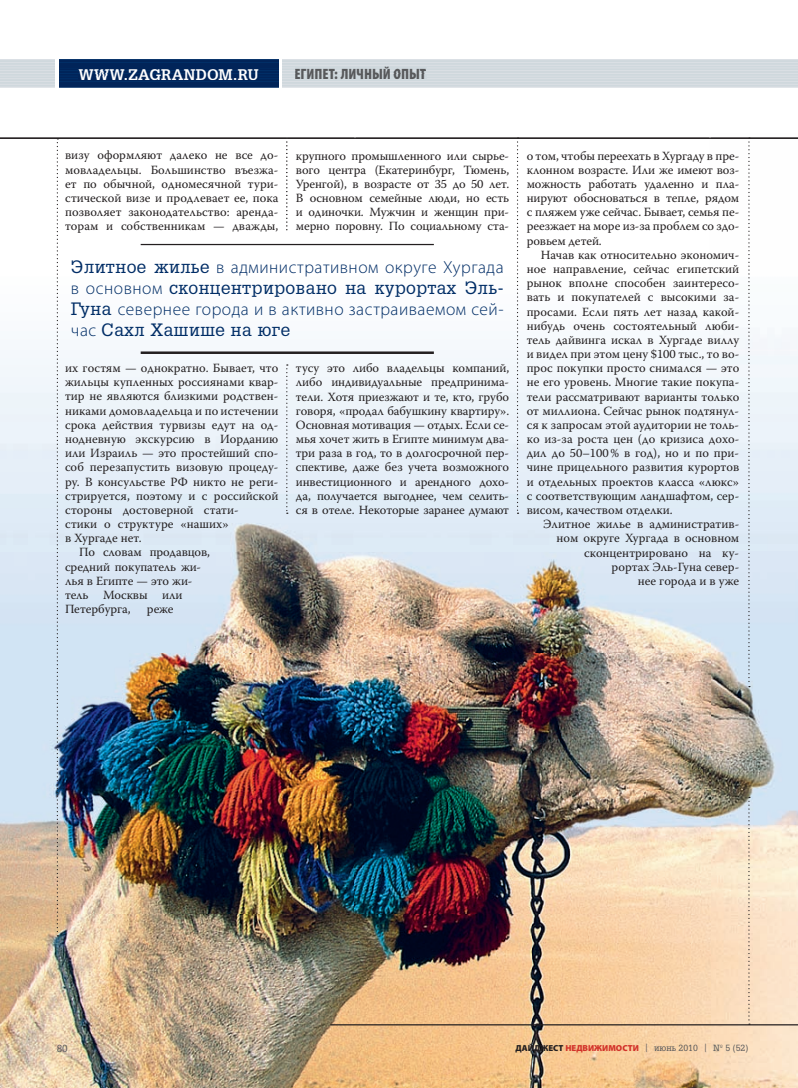
<style>
.page{position:relative;width:798px;height:1088px;background:#fff}
.page>*{position:absolute;margin:0;border:0;box-sizing:border-box;transform-origin:0 0}
.t1{font:300 17.5px "Myriad Pro";letter-spacing:.03em;color:#002d66}
.t2{font:17.5px "AG Gloria C";letter-spacing:.03em;color:#002d66}
.t3{font:900 condensed 15px "Myriad Pro";letter-spacing:-.005em;color:#58595b}
.t4{font:700 15px "AG Gloria C";letter-spacing:.02em;color:#fff}
.t5{font:12.5px/14.1px "Warnock Pro";color:#231f20;text-align:justify}
.t6{font:10px "AG Gloria C";color:#57585a}
.t7{font:8.75px "AG Gloria C";color:#57585a}
.s1{font-family:"AG Gloria C";font-weight:400}
.s2{font-family:"Myriad Pro";font-weight:300}
.s3{font-family:"Myriad Pro";font-weight:900;color:#231f20}
.s4{font-family:"Myriad Pro";font-weight:900;color:#d2322a}
.s5{font-family:"Warnock Pro"}
</style>
<div class="page">
<svg style="left:0;top:59px;width:797px;height:29px;background:#a1b0c0"></svg>
<hr style="left:79px;top:69px;width:179px;height:1px;background:#012459">
<hr style="left:79px;top:71px;width:179px;height:2px;background:#012459">
<hr style="left:79px;top:74px;width:179px;height:1px;background:#012459">
<hr style="left:79px;top:77px;width:179px;height:1px;background:#012459">
<hr style="left:79px;top:80px;width:179px;height:1px;background:#002459">
<img style="left:0;top:137px;width:797px;height:951px">
<img style="left:0;top:138px;width:797px;height:1px">
<svg style="left:286px;top:138px;width:1px;height:92px"></svg>
<hr style="left:141px;top:244px;width:292px;height:1px;background:#231f20">
<hr style="left:141px;top:351px;width:292px;height:3px;background:#231f20">
<hr style="left:330px;top:1024px;width:467px;height:1px;background:#231f20">
<svg style="left:57px;top:138px;width:1px;height:798px"></svg>
<svg style="left:748px;top:138px;width:1px;height:549px"></svg>
<svg style="left:748px;top:797px;width:1px;height:228px"></svg>
<svg style="left:516px;top:138px;width:2px;height:376px"></svg>
<svg style="left:286px;top:364px;width:2px;height:150px"></svg>
<p class="t4" style="left:78px;top:69px;width:181px">WWW ZAGRANDOM RU</p>
<p class="t3" style="left:294px;top:69px;width:133px">ЕГИПЕТ: ЛИЧНЫЙ ОПЫТ</p>
<p class="t4" style="left:124px;top:69px;width:6px">.</p>
<p class="t4" style="left:233px;top:69px;width:6px">.</p>
<p class="t5" style="left:65px;top:149px;width:215px">визу оформляют далеко не все до&shy;мовладельцы. Большинство въезжа&shy;ет по обычной, одномесячной тури&shy;стической визе и продлевает ее, пока позволяет законодательство: аренда&shy;торам и собственникам — дважды,</p>
<p class="t5" style="left:296px;top:149px;width:215px">крупного промышленного или сырье&shy;вого центра (Екатеринбург, Тюмень, Уренгой), в возрасте от 35 до 50 лет.<br>В основном семейные люди, но есть и одиночки. Мужчин и женщин при&shy;мерно поровну. По социальному ста-</p>
<h1 class="t1" style="left:71px;top:260px;width:434px"><span class="s1">Элитное жилье</span> в административном округе Хургада</h1>
<h1 class="t2" style="left:71px;top:281px;width:434px"><span class="s2">в основном</span> сконцентрировано на курортах Эль-</h1>
<h1 class="t1" style="left:71px;top:303px;width:434px"><span class="s1">Гуна</span> севернее города и в активно застраиваемом сей-</h1>
<h1 class="t2" style="left:71px;top:324px;width:221px"><span class="s2">час</span> Сахл Хашише на юге</h1>
<p class="t5" style="left:65px;top:362px;width:215px">их гостям — однократно. Бывает, что</p>
<p class="t5" style="left:65px;top:376px;width:215px">жильцы купленных россиянами квар-</p>
<p class="t5" style="left:65px;top:390px;width:215px">тир не являются близкими родствен-</p>
<p class="t5" style="left:65px;top:404px;width:215px">никами домовладельца и по истечении</p>
<p class="t5" style="left:65px;top:419px;width:215px">срока действия турвизы едут на од-</p>
<p class="t5" style="left:65px;top:433px;width:215px">нодневную экскурсию в Иорданию</p>
<p class="t5" style="left:65px;top:447px;width:215px">или Израиль — это простейший спо-</p>
<p class="t5" style="left:65px;top:461px;width:215px">соб перезапустить визовую процеду-</p>
<p class="t5" style="left:65px;top:475px;width:215px">ру. В консульстве РФ никто не реги-</p>
<p class="t5" style="left:65px;top:489px;width:215px">стрируется, поэтому и с российской</p>
<p class="t5" style="left:65px;top:504px;width:175px">стороны достоверной стати-</p>
<p class="t5" style="left:65px;top:518px;width:165px">стики о структуре «наших»</p>
<p class="t5" style="left:65px;top:532px;width:78px">в Хургаде нет.</p>
<p class="t5" style="left:79px;top:546px;width:132px">По словам продавцов,</p>
<p class="t5" style="left:65px;top:560px;width:138px">средний покупатель жи-</p>
<p class="t5" style="left:65px;top:574px;width:129px">лья в Египте — это жи-</p>
<p class="t5" style="left:65px;top:589px;width:119px">тель Москвы или</p>
<p class="t5" style="left:65px;top:603px;width:67px">Петербурга,</p>
<p class="t5" style="left:147px;top:603px;width:28px">реже</p>
<p class="t5" style="left:296px;top:362px;width:215px">тусу это либо владельцы компаний, либо индивидуальные предпринима&shy;тели. Хотя приезжают и те, кто, грубо говоря, «продал бабушкину квартиру».<br>Основная мотивация — отдых. Если се&shy;мья хочет жить в Египте минимум два&shy;три раза в год, то в долгосрочной пер&shy;спективе, даже без учета возможного инвестиционного и арендного дохо&shy;да, получается выгоднее, чем селить&shy;ся в отеле. Некоторые заранее думают</p>
<p class="t5" style="left:526px;top:149px;width:214px">о том, чтобы переехать в Хургаду в пре&shy;клонном возрасте. Или же имеют воз&shy;можность работать удаленно и пла&shy;нируют обосноваться в тепле, рядом с пляжем уже сейчас. Бывает, семья пе&shy;реезжает на море из-за проблем со здо&shy;ровьем детей.</p>
<p class="t5" style="left:526px;top:249px;width:214px;text-indent:14px">Начав как относительно экономич&shy;ное направление, сейчас египетский рынок вполне способен заинтересо&shy;вать и покупателей с высокими за&shy;просами. Если пять лет назад какой&shy;нибудь очень состоятельный люби&shy;тель дайвинга искал в Хургаде виллу и видел при этом цену $100 тыс., то во&shy;прос покупки просто снимался — это не его уровень. Многие такие покупа&shy;тели рассматривают варианты только от миллиона. Сейчас рынок подтянул&shy;ся к запросам этой аудитории не толь&shy;ко из-за роста цен (до кризиса дохо&shy;дил до 50–100 % в год), но и по при&shy;чине прицельного развития курортов и отдельных проектов класса «люкс» с соответствующим ландшафтом, сер&shy;висом, качеством отделки.</p>
<p class="t5" style="left:543px;top:518px;width:197px;text-align:right">Элитное жилье в административ&shy;ном округе Хургада в основном сконцентрировано на ку&shy;рортах Эль-Гуна север-<br>нее города и в уже</p>
<p class="t6" style="left:57px;top:1044px;width:13px">80</p>
<p class="t7" style="left:515px;top:1044px;width:234px"><span class="s3">ДАЙДЖЕСТ</span> <span class="s4">НЕДВИЖИМОСТИ</span> <span class="s5">|</span> июнь 2010 <span class="s5">|</span> № 5 (52)</p>
</div>
